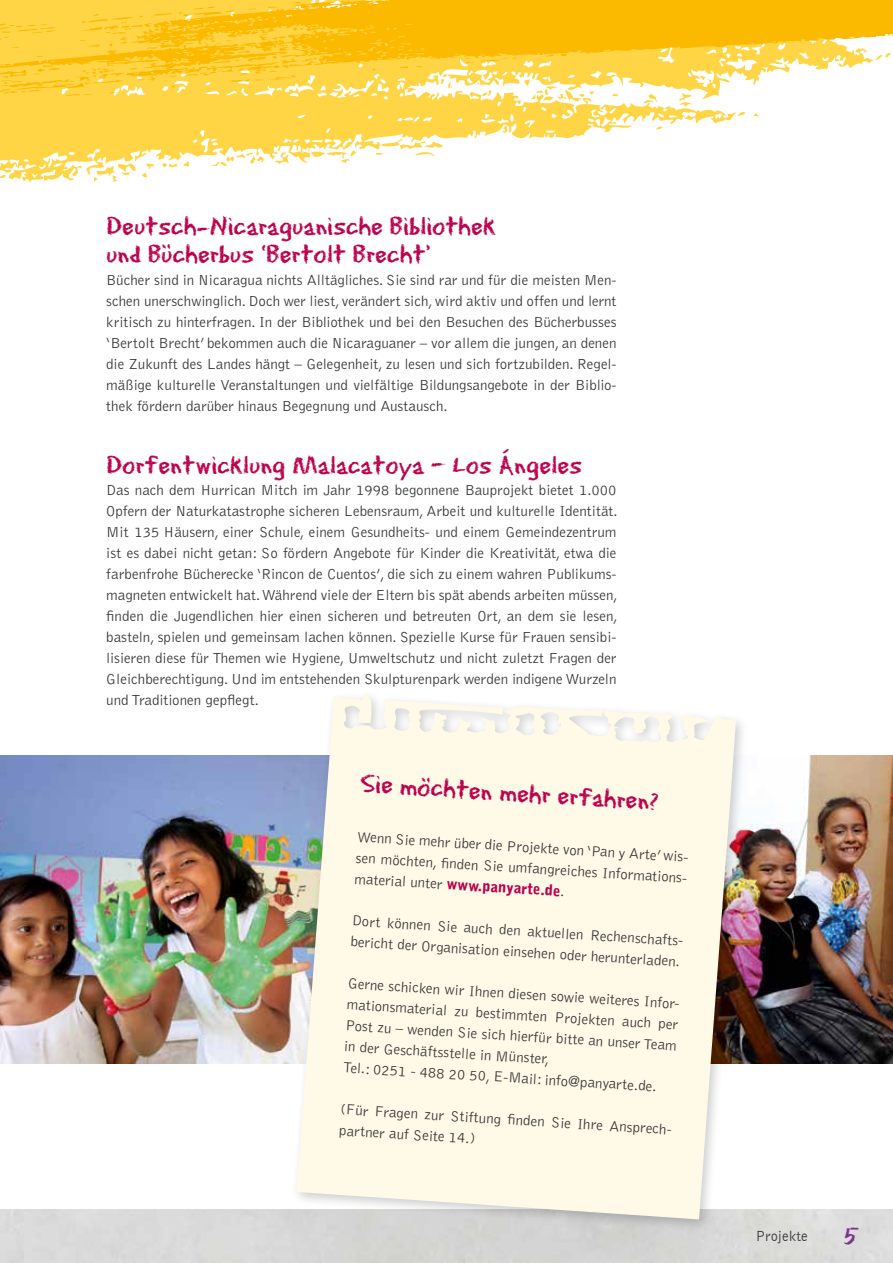
<style>
.page{position:relative;width:893px;height:1263px;background:#fff}
.page>*{position:absolute;margin:0;border:0;box-sizing:border-box;transform-origin:0 0}
.t1{font:27px/28.5px "Eraser Dust";color:#bc004c}
.t2{font:27px "Eraser Dust";color:#7c338b}
.t3{font:300 15px/21px "Bell Gothic Std";color:#3a3a39;text-align:justify}
.t4{font:15px "Bell Gothic BT";color:#3a3a39}
.s1{font-weight:900;color:#bc004c}
</style>
<div class="page">
<img style="left:749px;top:755px;width:144px;height:308px">
<img style="left:0;top:755px;width:291px;height:308px">
<div style="left:291px;top:688px;width:458px;height:545px;background:#000;opacity:.2"></div>
<svg style="left:297px;top:693px;width:439px;height:526px;background:#f8f2e4"></svg>
<svg style="left:0;top:76px;width:759px;height:107px"></svg>
<svg style="left:754px;top:112px;width:6px;height:5px"></svg>
<svg style="left:679px;top:93px;width:14px;height:14px"></svg>
<svg style="left:644px;top:92px;width:15px;height:12px"></svg>
<svg style="left:522px;top:79px;width:72px;height:24px"></svg>
<svg style="left:501px;top:126px;width:8px;height:8px"></svg>
<svg style="left:440px;top:79px;width:13px;height:9px"></svg>
<svg style="left:376px;top:138px;width:67px;height:19px"></svg>
<svg style="left:311px;top:148px;width:45px;height:15px"></svg>
<svg style="left:211px;top:152px;width:53px;height:15px"></svg>
<svg style="left:162px;top:159px;width:15px;height:11px"></svg>
<svg style="left:93px;top:163px;width:43px;height:19px"></svg>
<svg style="left:0;top:173px;width:6px;height:7px"></svg>
<svg style="left:0;top:0;width:893px;height:76px;background:#fcc629"></svg>
<svg style="left:465px;top:57px;width:52px;height:7px"></svg>
<svg style="left:0;top:2px;width:318px;height:95px;background:#fdce38"></svg>
<h1 class="t1" style="left:106px;top:210px;width:391px">Deutsch-Nicaraguanische Bibliothek und Bücherbus ‘Bertolt Brecht’</h1>
<p class="t3" style="left:106px;top:270px;width:512px">Bücher sind in Nicaragua nichts Alltägliches. Sie sind rar und für die meisten Men&shy;schen unerschwinglich. Doch wer liest, verändert sich, wird aktiv und offen und lernt kritisch zu hinterfragen. In der Bibliothek und bei den Besuchen des Bücherbusses ‘Bertolt Brecht’ bekommen auch die Nicaraguaner – vor allem die jungen, an denen die Zukunft des Landes hängt – Gelegenheit, zu lesen und sich fortzubilden. Regel&shy;mäßige kulturelle Veranstaltungen und vielfältige Bildungsangebote in der Biblio&shy;thek fördern darüber hinaus Begegnung und Austausch.</p>
<h1 class="t1" style="left:106px;top:449px;width:477px">Dorfentwicklung Malacatoya – Los Ángeles</h1>
<p class="t3" style="left:106px;top:480px;width:513px">Das nach dem Hurrican Mitch im Jahr 1998 begonnene Bauprojekt bietet 1.000<br>Opfern der Naturkatastrophe sicheren Lebensraum, Arbeit und kulturelle Identität.<br>Mit 135 Häusern, einer Schule, einem Gesundheits- und einem Gemeindezentrum ist es dabei nicht getan: So fördern Angebote für Kinder die Kreativität, etwa die farbenfrohe Bücherecke ‘Rincon de Cuentos’, die sich zu einem wahren Publikums&shy;magneten entwickelt hat. Während viele der Eltern bis spät abends arbeiten müssen, finden die Jugendlichen hier einen sicheren und betreuten Ort, an dem sie lesen, basteln, spielen und gemeinsam lachen können. Spezielle Kurse für Frauen sensibi&shy;lisieren diese für Themen wie Hygiene, Umweltschutz und nicht zuletzt Fragen der Gleichberechtigung. Und im entstehenden Skulpturenpark werden indigene Wurzeln und Traditionen gepflegt.</p>
<h1 class="t1" style="left:362px;top:766px;width:300px;rotate:4deg">Sie möchten mehr erfahren?</h1>
<p class="t3" style="left:358px;top:825px;width:334px;rotate:4deg">Wenn Sie mehr über die Projekte von ‘Pan y Arte’ wis&shy;sen möchten, fi nden Sie umfangreiches Informations&shy;material unter <span class="s1">www.panyarte.de</span>.</p>
<p class="t3" style="left:353px;top:909px;width:333px;rotate:4deg">Dort können Sie auch den aktuellen Rechenschafts&shy;bericht der Organisation einsehen oder herunterladen.</p>
<p class="t3" style="left:349px;top:972px;width:334px;text-align:left;rotate:4deg">Gerne schicken wir Ihnen diesen sowie weiteres Infor&shy;mationsmaterial zu bestimmten Projekten auch per Post zu – wenden Sie sich hierfür bitte an unser Team in der Geschäftsstelle in Münster,<br>Tel.: 0251 - 488 20 50, E-Mail: info@panyarte.de.</p>
<p class="t3" style="left:341px;top:1097px;width:333px;line-height:21.9px;rotate:4deg">(Für Fragen zur Stiftung fi nden Sie Ihre Ansprech&shy;partner auf Seite 14.)</p>
<p class="t4" style="left:756px;top:1227px;width:54px">Projekte</p>
<h1 class="t2" style="left:843px;top:1218px;width:17px">5</h1>
</div>
